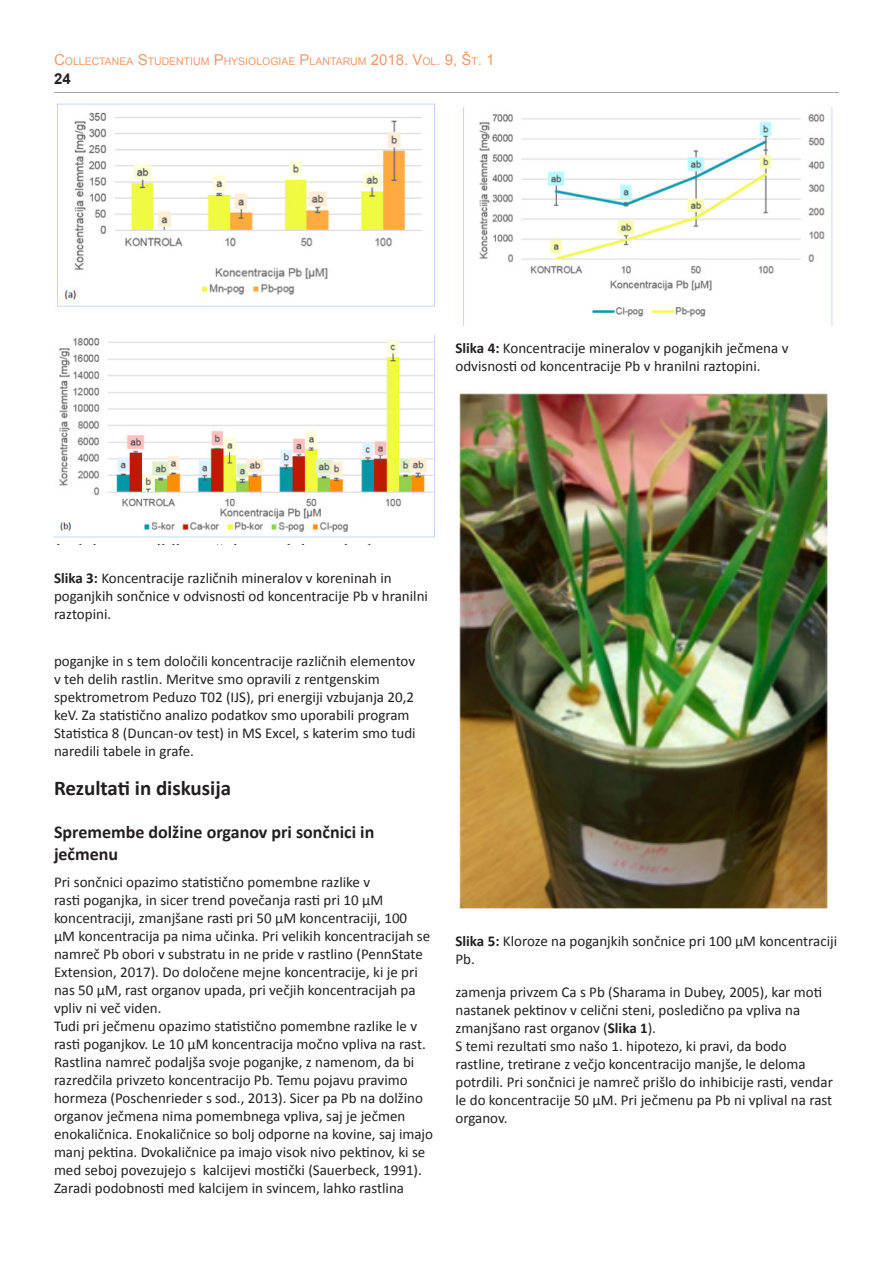
<style>
.page{position:relative;width:893px;height:1263px;background:#fff}
.page>*{position:absolute;margin:0;border:0;box-sizing:border-box;transform-origin:0 0}
.t1{font:700 21px "Calibri";color:#231f20}
.t2{font:700 18px/21.6px "Calibri";color:#231f20}
.t3{font:15px/18px "Calibri";color:#231f20}
.t4{font:700 15px "Arial";color:#231f20}
.t5{font:10.5px "Arial";color:#f49a69}
.s1{font-size:15px}
.s2{font-weight:700}
</style>
<div class="page">
<hr style="left:54px;top:92px;width:785px;height:1px;background:#aaa7a8">
<img style="left:57px;top:100px;width:378px;height:211px">
<img style="left:54px;top:334px;width:381px;height:211px">
<img style="left:463px;top:107px;width:370px;height:218px">
<img style="left:457px;top:389px;width:373px;height:521px">
<p class="t5" style="left:54px;top:54px;width:442px"><span class="s1">C</span>OLLECTANEA <span class="s1">S</span>TUDENTIUM <span class="s1">P</span>HYSIOLOGIAE <span class="s1">P</span>LANTARUM <span class="s1">2018. V</span>OL<span class="s1">. 9, Š</span>T<span class="s1">. 1</span></p>
<p class="t4" style="left:54px;top:69px;width:18px">24</p>
<p class="t3" style="left:455px;top:339px;width:334px"><span class="s2">Slika 4:</span> Koncentracije mineralov v poganjkih ječmena v odvisnosti od koncentracije Pb v hranilni raztopini.</p>
<p class="t3" style="left:54px;top:569px;width:375px"><span class="s2">Slika 3:</span> Koncentracije različnih mineralov v koreninah in poganjkih sončnice v odvisnosti od koncentracije Pb v hranilni raztopini.</p>
<p class="t3" style="left:54px;top:652px;width:363px">poganjke in s tem določili koncentracije različnih elementov v teh delih rastlin. Meritve smo opravili z rentgenskim spektrometrom Peduzo T02 (IJS), pri energiji vzbujanja 20,2 keV. Za statistično analizo podatkov smo uporabili program Statistica 8 (Duncan-ov test) in MS Excel, s katerim smo tudi naredili tabele in grafe.</p>
<h1 class="t1" style="left:54px;top:774px;width:179px">Rezultati in diskusija</h1>
<p class="t2" style="left:54px;top:822px;width:322px">Spremembe dolžine organov pri sončnici in ječmenu</p>
<p class="t3" style="left:54px;top:873px;width:381px">Pri sončnici opazimo statistično pomembne razlike v<br>rasti poganjka, in sicer trend povečanja rasti pri 10 μM koncentraciji, zmanjšane rasti pri 50 μM koncentraciji, 100<br>μM koncentracija pa nima učinka. Pri velikih koncentracijah se namreč Pb obori v substratu in ne pride v rastlino (PennState Extension, 2017). Do določene mejne koncentracije, ki je pri nas 50 μM, rast organov upada, pri večjih koncentracijah pa vpliv ni več viden.<br>Tudi pri ječmenu opazimo statistično pomembne razlike le v rasti poganjkov. Le 10 μM koncentracija močno vpliva na rast.<br>Rastlina namreč podaljša svoje poganjke, z namenom, da bi razredčila privzeto koncentracijo Pb. Temu pojavu pravimo hormeza (Poschenrieder s sod., 2013). Sicer pa Pb na dolžino organov ječmena nima pomembnega vpliva, saj je ječmen enokaličnica. Enokaličnice so bolj odporne na kovine, saj imajo manj pektina. Dvokaličnice pa imajo visok nivo pektinov, ki se med seboj povezujejo s kalcijevi mostički (Sauerbeck, 1991).<br>Zaradi podobnosti med kalcijem in svincem, lahko rastlina</p>
<p class="t3" style="left:455px;top:932px;width:383px"><span class="s2">Slika 5:</span> Kloroze na poganjkih sončnice pri 100 μM koncentraciji<br>Pb.</p>
<p class="t3" style="left:455px;top:983px;width:379px">zamenja privzem Ca s Pb (Sharama in Dubey, 2005), kar moti nastanek pektinov v celični steni, posledično pa vpliva na zmanjšano rast organov (<span class="s2">Slika 1</span>).<br>S temi rezultati smo našo 1. hipotezo, ki pravi, da bodo rastline, tretirane z večjo koncentracijo manjše, le deloma potrdili. Pri sončnici je namreč prišlo do inhibicije rasti, vendar le do koncentracije 50 μM. Pri ječmenu pa Pb ni vplival na rast organov.</p>
</div>
